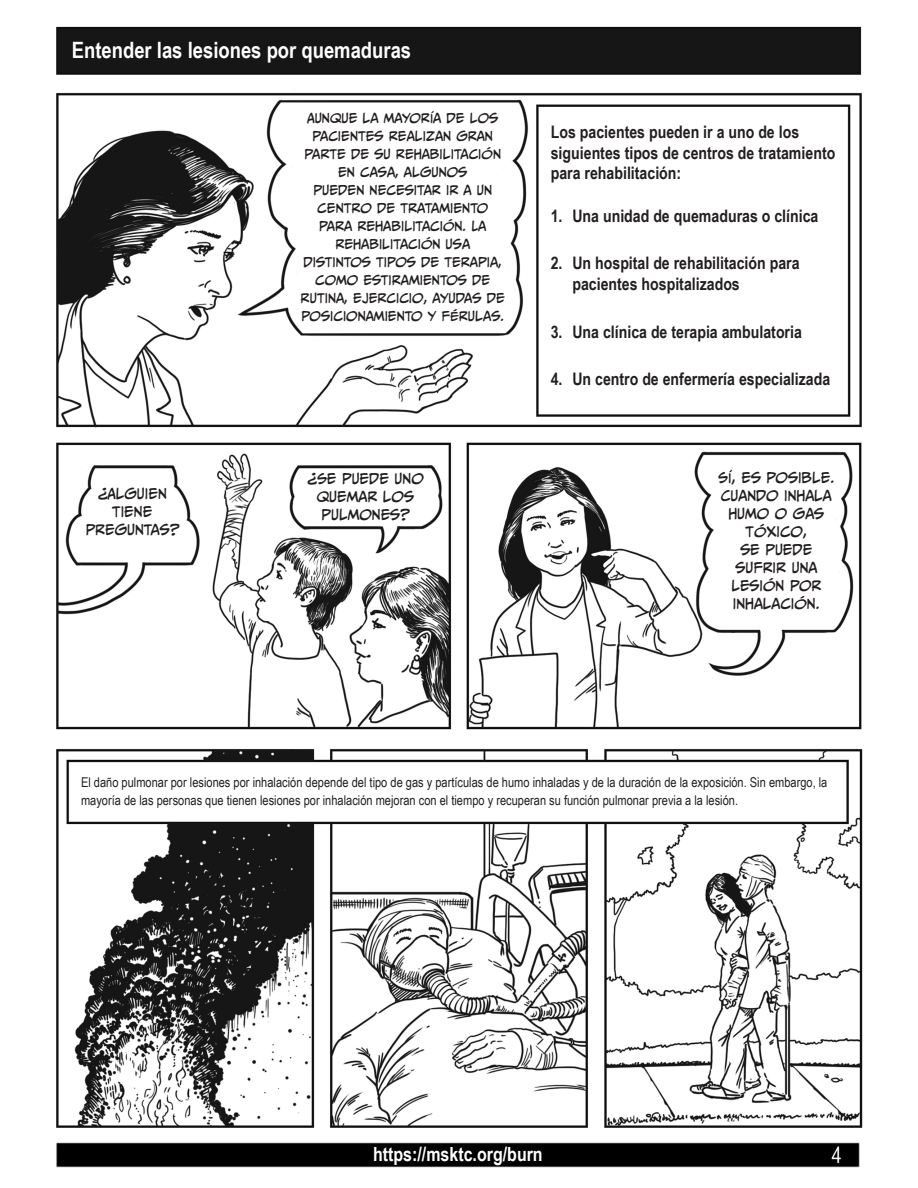
<style>
.page{position:relative;width:918px;height:1188px;background:#fff}
.page>*{position:absolute;margin:0;border:0;box-sizing:border-box;transform-origin:0 0}
.t1{font:700 22.5px "Arial Narrow";color:#fff}
.t2{font:700 19.5px "Arial Narrow";color:#fff}
.t3{font:700 17.25px/20.7px "Arial Narrow";color:#231f20}
.t4{font:13.5px/18px "Arial Narrow";color:#231f20}
.t5{font:13.5px/18px "CC Meanwhile";color:#231f20;text-align:center}
.t6{font:12.3px/18px "CC Meanwhile";color:#231f20;text-align:center}
</style>
<div class="page">
<img style="left:56px;top:26px;width:807px;height:1142px">
<h1 class="t1" style="left:72px;top:33px;width:341px">Entender las lesiones por quemaduras</h1>
<p class="t6" style="left:301px;top:109px;width:206px">AUNQUE LA MAYORÍA DE LOS<br>PACIENTES REALIZAN GRAN<br>PARTE DE SU REHABILITACIÓN<br>EN CASA, ALGUNOS<br>PUEDEN NECESITAR IR A UN<br>CENTRO DE TRATAMIENTO<br>PARA REHABILITACIÓN. LA<br>REHABILITACIÓN USA<br>DISTINTOS TIPOS DE TERAPIA,<br>COMO ESTIRAMIENTOS DE<br>RUTINA, EJERCICIO, AYUDAS DE<br>POSICIONAMIENTO Y FÉRULAS.</p>
<h3 class="t3" style="left:551px;top:121px;width:286px">Los pacientes pueden ir a uno de los siguientes tipos de centros de tratamiento para rehabilitación:</h3>
<h3 class="t3" style="left:551px;top:204px;width:269px">1. Una unidad de quemaduras o clínica</h3>
<h3 class="t3" style="left:572px;top:252px;width:229px;text-indent:-22px">2. Un hospital de rehabilitación para pacientes hospitalizados</h3>
<h3 class="t3" style="left:551px;top:320px;width:253px">3. Una clínica de terapia ambulatoria</h3>
<h3 class="t3" style="left:551px;top:368px;width:281px">4. Un centro de enfermería especializada</h3>
<p class="t5" style="left:86px;top:485px;width:95px">¿ALGUIEN<br>TIENE<br>PREGUNTAS?</p>
<p class="t5" style="left:307px;top:469px;width:118px">¿SE PUEDE UNO<br>QUEMAR LOS<br>PULMONES?</p>
<p class="t5" style="left:718px;top:469px;width:118px">SÍ, ES POSIBLE.<br>CUANDO INHALA<br>HUMO O GAS<br>TÓXICO,<br>SE PUEDE<br>SUFRIR UNA<br>LESIÓN POR<br>INHALACIÓN.</p>
<p class="t4" style="left:81px;top:773px;width:748px">El daño pulmonar por lesiones por inhalación depende del tipo de gas y partículas de humo inhaladas y de la duración de la exposición. Sin embargo, la mayoría de las personas que tienen lesiones por inhalación mejoran con el tiempo y recuperan su función pulmonar previa a la lesión.</p>
<h2 class="t2" style="left:373px;top:1140px;width:171px">https://msktc.org/burn</h2>
</div>
